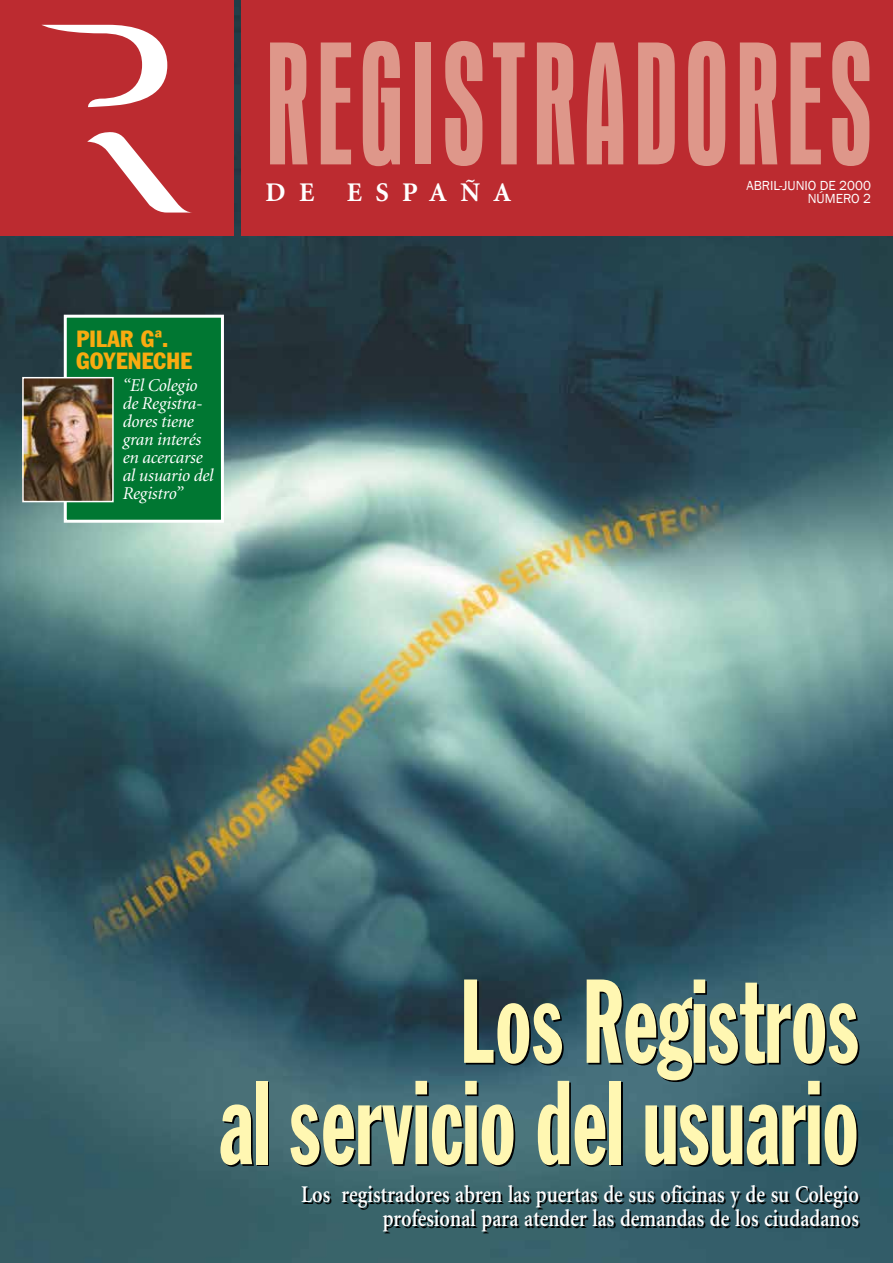
<style>
.page{position:relative;width:893px;height:1263px;background:#fff}
.page>*{position:absolute;margin:0;border:0;box-sizing:border-box;transform-origin:0 0}
.t1{font:condensed 178.35px "Aurora BT";letter-spacing:.04em;color:#de978a;scale:.91 1}
.t2{font:117px/101.2px "Franklin Gothic Extra Cond";color:#fff7b2;text-align:right;scale:.85 1}
.t3{font:700 27px "Minion";letter-spacing:.5em;color:#fff}
.t4{font:600 24px/24px "Minion";color:#fff;text-align:right;scale:.85 1}
.t5{font:condensed 23.1px/21.8px "Franklin Gothic";letter-spacing:.01em;color:#f8ab10}
.t6{font:italic 18px/18px "Minion";letter-spacing:-.015em;color:#fff}
.t7{font:13.5px/13.5px "Franklin Gothic";color:#fff;text-align:right}
</style>
<div class="page">
<img style="left:0;top:136px;width:893px;height:1127px">
<div style="left:64px;top:315px;width:160px;height:208px;background:#007732;border:3px solid #fff"></div>
<img style="left:25px;top:380px;width:86px;height:119px">
<div style="left:22px;top:377px;width:92px;height:125px;border:2px solid #fff"></div>
<div style="left:0;top:2px;width:234px;height:234px;background:#bc2b30"></div>
<svg style="left:87px;top:132px;width:105px;height:81px"></svg>
<svg style="left:42px;top:25px;width:125px;height:82px"></svg>
<div style="left:242px;top:2px;width:651px;height:234px;background:#bc2b30"></div>
<p class="t5" style="left:77px;top:328px;width:117px">PILAR Gª.<br>GOYENECHE</p>
<p class="t6" style="left:123px;top:377px;width:92px">“El Colegio de Registra&shy;dores tiene gran interés en acercarse al usuario del<br>Registro”</p>
<h1 class="t1" style="left:265px;top:11px;width:668px">REGISTRADORES</h1>
<p class="t3" style="left:265px;top:178px;width:247px">DE ESPAÑA</p>
<p class="t7" style="left:747px;top:179px;width:126px">ABRIL-JUNIO DE 2000<br>NÚMERO 2</p>
<h2 class="t2" style="left:218px;top:975px;width:755px">Los Registros<br>al servicio del usuario</h2>
<p class="t4" style="left:301px;top:1183px;width:658px">Los registradores abren las puertas de sus oficinas y de su Colegio profesional para atender las demandas de los ciudadanos</p>
</div>
